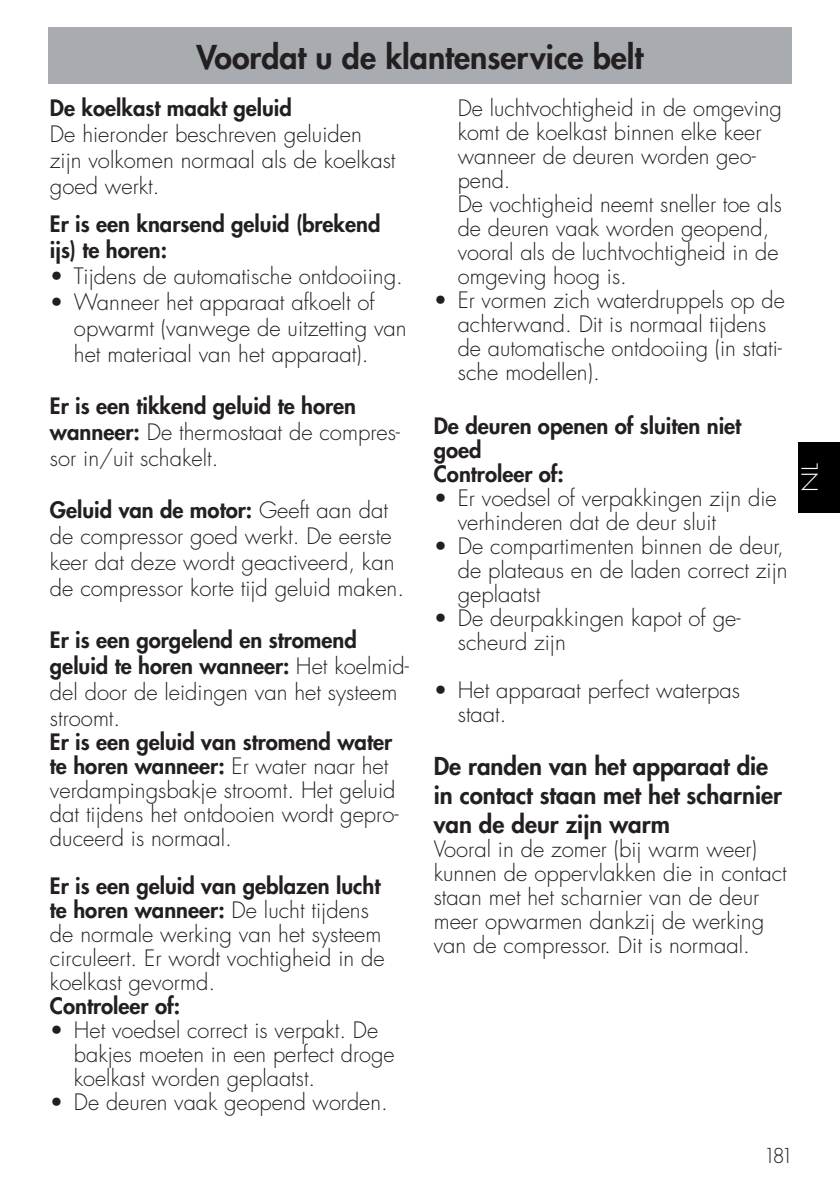
<style>
.page{position:relative;width:840px;height:1191px;background:#fff}
.page>*{position:absolute;margin:0;border:0;box-sizing:border-box;transform-origin:0 0}
.t1{font:800 32px "Futura Std";color:#231f20}
.t2{font:800 24px/28.8px "Futura Std";color:#231f20}
.t3{font:300 22px/24px "Futura Std";color:#231f20}
.t4{font:800 22px/24px "Futura Std";color:#231f20}
.t5{font:300 21.6px "Futura Std";color:#fff;scale:1.11 1}
.t6{font:300 20px "Futura Std";color:#231f20}
.s1{font-weight:800}
</style>
<div class="page">
<div style="left:797px;top:442px;width:42px;height:71px;background:#000"></div>
<div style="left:48px;top:27px;width:743px;height:57px;background:#a8abaf"></div>
<h1 class="t1" style="left:196px;top:36px;width:448px">Voordat u de klantenservice belt</h1>
<p class="t4" style="left:50px;top:96px;width:243px">De koelkast maakt geluid</p>
<p class="t3" style="left:50px;top:122px;width:347px;line-height:26px">De hieronder beschreven geluiden zijn volkomen normaal als de koelkast goed werkt.</p>
<p class="t4" style="left:50px;top:210px;width:332px;line-height:26px">Er is een knarsend geluid (brekend ijs) te horen:</p>
<p class="t3" style="left:50px;top:264px;width:354px">• Tijdens de automatische ontdooiing.</p>
<p class="t3" style="left:74px;top:289px;width:334px;line-height:26px;text-indent:-24px">• Wanneer het apparaat afkoelt of opwarmt (vanwege de uitzetting van het materiaal van het apparaat).</p>
<p class="t3" style="left:50px;top:393px;width:351px;line-height:26px"><span class="s1">Er is een tikkend geluid te horen wanneer:</span> De thermostaat de compres&shy;sor in/uit schakelt.</p>
<p class="t3" style="left:50px;top:497px;width:355px;line-height:26px"><span class="s1">Geluid van de motor:</span> Geeft aan dat de compressor goed werkt. De eerste keer dat deze wordt geactiveerd, kan de compressor korte tijd geluid maken.</p>
<p class="t3" style="left:50px;top:627px;width:360px;line-height:26px"><span class="s1">Er is een gorgelend en stromend geluid te horen wanneer:</span> Het koelmid&shy;del door de leidingen van het systeem stroomt.</p>
<p class="t3" style="left:50px;top:730px;width:350px"><span class="s1">Er is een geluid van stromend water te horen wanneer:</span> Er water naar het verdampingsbakje stroomt. Het geluid dat tijdens het ontdooien wordt gepro&shy;duceerd is normaal.</p>
<p class="t3" style="left:50px;top:874px;width:336px"><span class="s1">Er is een geluid van geblazen lucht te horen wanneer:</span> De lucht tijdens de normale werking van het systeem circuleert. Er wordt vochtigheid in de koelkast gevormd.</p>
<p class="t4" style="left:50px;top:994px;width:132px">Controleer of:</p>
<p class="t3" style="left:74px;top:1018px;width:322px;text-indent:-24px">• Het voedsel correct is verpakt. De bakjes moeten in een perfect droge koelkast worden geplaatst.</p>
<p class="t3" style="left:50px;top:1090px;width:339px">• De deuren vaak geopend worden.</p>
<p class="t3" style="left:457px;top:97px;width:325px">De luchtvochtigheid in de omgeving komt de koelkast binnen elke keer wanneer de deuren worden geo&shy;pend.<br>De vochtigheid neemt sneller toe als de deuren vaak worden geopend, vooral als de luchtvochtigheid in de omgeving hoog is.</p>
<p class="t3" style="left:457px;top:289px;width:328px;text-indent:-24px">• Er vormen zich waterdruppels op de achterwand. Dit is normaal tijdens de automatische ontdooiing (in stati&shy;sche modellen).</p>
<p class="t4" style="left:433px;top:414px;width:309px">De deuren openen of sluiten niet goed<br>Controleer of:</p>
<p class="t3" style="left:457px;top:487px;width:320px;text-indent:-24px">• Er voedsel of verpakkingen zijn die verhinderen dat de deur sluit</p>
<p class="t3" style="left:457px;top:535px;width:331px;text-indent:-24px">• De compartimenten binnen de deur, de plateaus en de laden correct zijn geplaatst</p>
<p class="t3" style="left:457px;top:607px;width:284px;text-indent:-24px">• De deurpakkingen kapot of ge&shy;scheurd zijn</p>
<p class="t3" style="left:457px;top:679px;width:284px;text-indent:-24px">• Het apparaat perfect waterpas staat.</p>
<p class="t2" style="left:433px;top:751px;width:349px">De randen van het apparaat die in contact staan met het scharnier van de deur zijn warm</p>
<p class="t3" style="left:433px;top:837px;width:354px">Vooral in de zomer (bij warm weer) kunnen de oppervlakken die in contact staan met het scharnier van de deur meer opwarmen dankzij de werking van de compressor. Dit is normaal.</p>
<p class="t6" style="left:763px;top:1143px;width:32px">181</p>
<p class="t5" style="left:796px;top:491px;width:27px;rotate:-90deg">NL</p>
</div>
